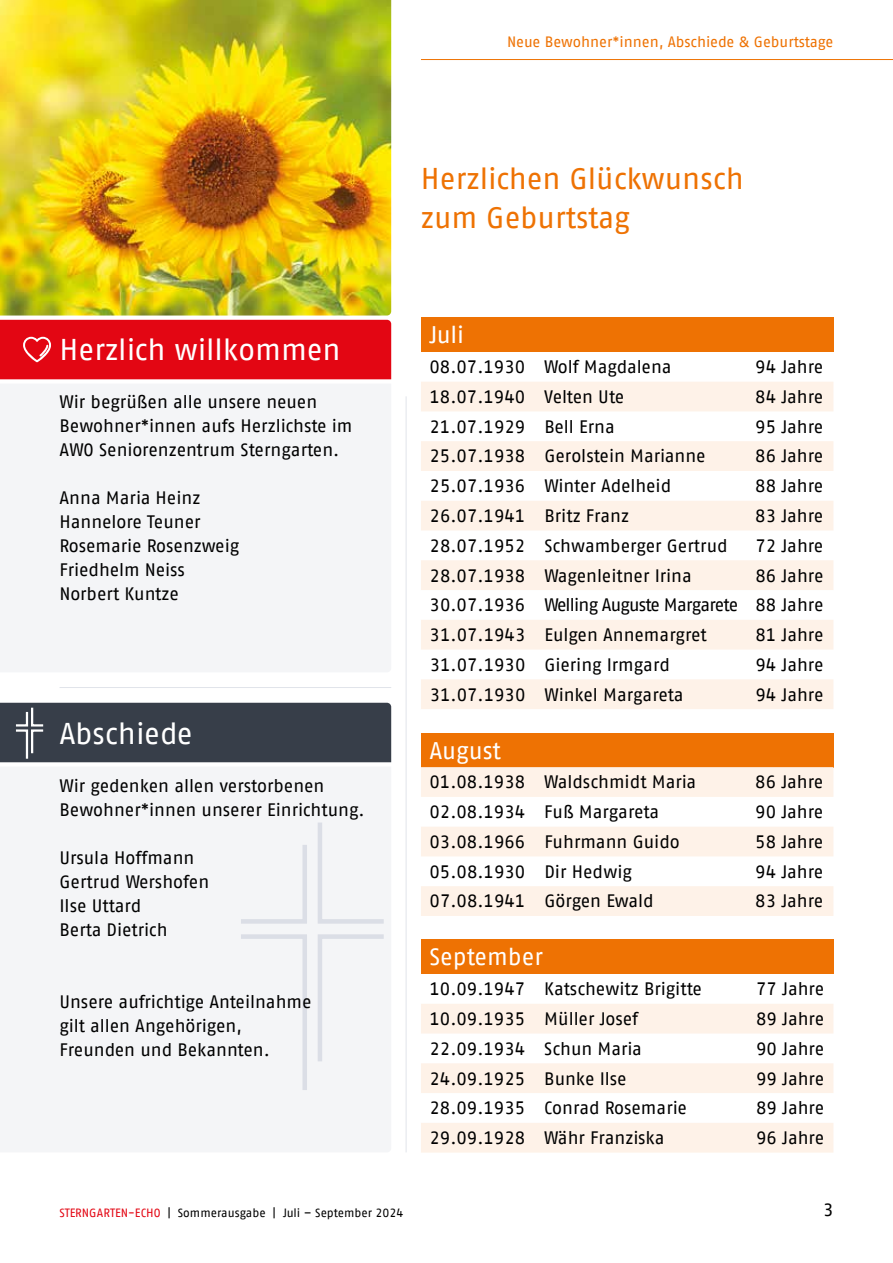
<style>
.page{position:relative;width:893px;height:1263px;background:#fff}
.page>*{position:absolute;margin:0;border:0;box-sizing:border-box;transform-origin:0 0}
.t1{font:30px/39px "AWO Fago Office";color:#ee7203}
.t2{font:30px "AWO Fago Office";color:#fff}
.t3{font:24px "AWO Fago Office";letter-spacing:-.005em;color:#fff}
.t4{font:18px/24px "AWO Fago Office";color:#000}
.t5{font:15px "AWO Fago Office";letter-spacing:-.005em;color:#ee7203}
.t6{font:12px "AWO Fago Office";color:#000}
.s1{color:#e30613}
</style>
<div class="page">
<div style="left:421px;top:318px;width:412px;height:34px;background:#ee7203"></div>
<svg style="left:421px;top:382px;width:412px;height:327px;fill:#fef2e8"></svg>
<div style="left:421px;top:733px;width:412px;height:34px;background:#ee7203"></div>
<svg style="left:421px;top:767px;width:412px;height:149px;fill:#fef2e8"></svg>
<div style="left:421px;top:940px;width:412px;height:34px;background:#ee7203"></div>
<svg style="left:421px;top:1004px;width:412px;height:148px;fill:#fef2e8"></svg>
<img style="left:0;top:0;width:391px;height:315px">
<div style="left:0;top:384px;width:391px;height:288px;background:#f4f5f7"></div>
<div style="left:0;top:767px;width:391px;height:385px;background:#f4f5f7"></div>
<svg style="left:236px;top:840px;width:73px;height:86px"></svg>
<svg style="left:315px;top:818px;width:73px;height:108px"></svg>
<svg style="left:236px;top:932px;width:73px;height:162px"></svg>
<svg style="left:315px;top:932px;width:73px;height:134px"></svg>
<hr style="left:60px;top:687px;width:331px;height:1px;background:#e1e4ea">
<hr style="left:406px;top:396px;width:1px;height:756px;background:#e1e4ea">
<hr style="left:421px;top:59px;width:472px;height:1px;background:#ee7203">
<div style="left:0;top:320px;width:391px;height:59px;background:#e30613"></div>
<div style="left:0;top:703px;width:391px;height:59px;background:#373e49"></div>
<p class="t5" style="left:507px;top:33px;width:328px">Neue Bewohner*innen, Abschiede &amp; Geburtstage</p>
<h1 class="t2" style="left:60px;top:333px;width:283px">Herzlich willkommen</h1>
<p class="t4" style="left:60px;top:390px;width:294px">Wir begrüßen alle unsere neuen<br>Bewohner*innen aufs Herzlichste im<br>AWO Seniorenzentrum Sterngarten.</p>
<p class="t4" style="left:60px;top:486px;width:181px">Anna Maria Heinz<br>Hannelore Teuner<br>Rosemarie Rosenzweig<br>Friedhelm Neiss<br>Norbert Kuntze</p>
<h1 class="t2" style="left:60px;top:717px;width:135px">Abschiede</h1>
<p class="t4" style="left:60px;top:774px;width:307px">Wir gedenken allen verstorbenen<br>Bewohner*innen unserer Einrichtung.</p>
<p class="t4" style="left:60px;top:846px;width:151px">Ursula Hoffmann<br>Gertrud Wershofen<br>Ilse Uttard<br>Berta Dietrich</p>
<p class="t4" style="left:60px;top:990px;width:253px">Unsere aufrichtige Anteilnahme gilt allen Angehörigen,<br>Freunden und Bekannten.</p>
<h1 class="t1" style="left:421px;top:159px;width:324px">Herzlichen Glückwunsch zum Geburtstag</h1>
<h2 class="t3" style="left:429px;top:321px;width:36px">Juli</h2>
<p class="t4" style="left:429px;top:355px;width:244px">08.07.1930 Wolf Magdalena</p>
<p class="t4" style="left:755px;top:355px;width:70px">94 Jahre</p>
<p class="t4" style="left:429px;top:384px;width:196px">18.07.1940 Velten Ute</p>
<p class="t4" style="left:755px;top:384px;width:70px">84 Jahre</p>
<p class="t4" style="left:429px;top:414px;width:187px">21.07.1929 Bell Erna</p>
<p class="t4" style="left:755px;top:414px;width:70px">95 Jahre</p>
<p class="t4" style="left:430px;top:444px;width:278px">25.07.1938 Gerolstein Marianne</p>
<p class="t4" style="left:755px;top:444px;width:70px">86 Jahre</p>
<p class="t4" style="left:430px;top:474px;width:243px">25.07.1936 Winter Adelheid</p>
<p class="t4" style="left:755px;top:474px;width:70px">88 Jahre</p>
<p class="t4" style="left:430px;top:503px;width:201px">26.07.1941 Britz Franz</p>
<p class="t4" style="left:755px;top:503px;width:70px">83 Jahre</p>
<p class="t4" style="left:430px;top:533px;width:300px">28.07.1952 Schwamberger Gertrud</p>
<p class="t4" style="left:755px;top:533px;width:70px">72 Jahre</p>
<p class="t4" style="left:430px;top:563px;width:264px">28.07.1938 Wagenleitner Irina</p>
<p class="t4" style="left:430px;top:560px;width:395px;line-height:29.7px;text-align:justify;text-indent:326px">86 Jahre 30.07.1936 Welling Auguste Margarete 88 Jahre 31.07.1943 Eulgen Annemargret</p>
<p class="t4" style="left:755px;top:623px;width:70px">81 Jahre</p>
<p class="t4" style="left:430px;top:652px;width:242px">31.07.1930 Giering Irmgard</p>
<p class="t4" style="left:755px;top:652px;width:70px">94 Jahre</p>
<p class="t4" style="left:430px;top:682px;width:255px">31.07.1930 Winkel Margareta</p>
<p class="t4" style="left:755px;top:682px;width:70px">94 Jahre</p>
<h2 class="t3" style="left:429px;top:736px;width:73px">August</h2>
<p class="t4" style="left:429px;top:770px;width:268px">01.08.1938 Waldschmidt Maria</p>
<p class="t4" style="left:755px;top:770px;width:70px">86 Jahre</p>
<p class="t4" style="left:429px;top:800px;width:231px">02.08.1934 Fuß Margareta</p>
<p class="t4" style="left:755px;top:800px;width:70px">90 Jahre</p>
<p class="t4" style="left:429px;top:829px;width:252px">03.08.1966 Fuhrmann Guido</p>
<p class="t4" style="left:755px;top:829px;width:70px">58 Jahre</p>
<p class="t4" style="left:430px;top:859px;width:204px">05.08.1930 Dir Hedwig</p>
<p class="t4" style="left:755px;top:859px;width:70px">94 Jahre</p>
<p class="t4" style="left:430px;top:889px;width:226px">07.08.1941 Görgen Ewald</p>
<p class="t4" style="left:755px;top:889px;width:70px">83 Jahre</p>
<h2 class="t3" style="left:429px;top:943px;width:115px">September</h2>
<p class="t4" style="left:429px;top:977px;width:274px">10.09.1947 Katschewitz Brigitte</p>
<p class="t4" style="left:756px;top:977px;width:70px">77 Jahre</p>
<p class="t4" style="left:429px;top:1006px;width:210px">10.09.1935 Müller Josef</p>
<p class="t4" style="left:756px;top:1006px;width:70px">89 Jahre</p>
<p class="t4" style="left:429px;top:1036px;width:214px">22.09.1934 Schun Maria</p>
<p class="t4" style="left:756px;top:1036px;width:70px">90 Jahre</p>
<p class="t4" style="left:429px;top:1066px;width:199px">24.09.1925 Bunke Ilse</p>
<p class="t4" style="left:756px;top:1066px;width:70px">99 Jahre</p>
<p class="t4" style="left:429px;top:1096px;width:259px">28.09.1935 Conrad Rosemarie</p>
<p class="t4" style="left:756px;top:1096px;width:70px">89 Jahre</p>
<p class="t4" style="left:429px;top:1125px;width:237px">29.09.1928 Währ Franziska</p>
<p class="t4" style="left:756px;top:1125px;width:70px">96 Jahre</p>
<p class="t6" style="left:60px;top:1205px;width:345px"><span class="s1">STERNGARTEN-ECHO</span> | Sommerausgabe | Juli – September 2024</p>
<p class="t4" style="left:823px;top:1197px;width:12px">3</p>
</div>
